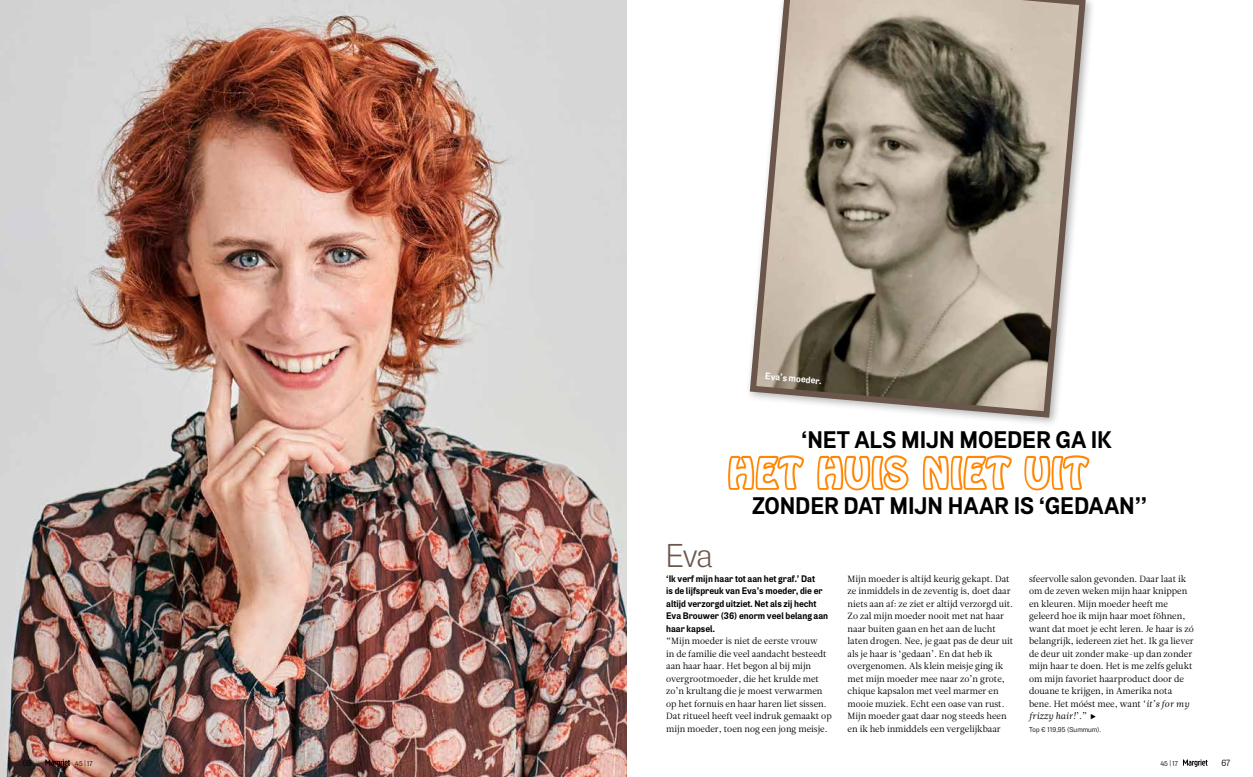
<style>
.page{position:relative;width:1253px;height:777px;background:#fff}
.page>*{position:absolute;margin:0;border:0;box-sizing:border-box;transform-origin:0 0}
.t1{font:36px "Hobo Std";letter-spacing:.055em;color:#fff}
.t2{font:300 33px "Air";color:#6b564c}
.t3{font:700 24px "Air";letter-spacing:-.005em;color:#000}
.t4{font:700 9.5px/12.5px "Air";color:#000}
.t5{font:700 9.5px "Air";color:#fff}
.t6{font:9px/12.5px "Leitura News Roman 1";color:#000}
.t7{font:9px "Leitura News Italic 1";color:#000}
.t8{font:9px "Air";color:#000}
.t9{font:7px "Air";letter-spacing:.005em;color:#000}
.s1{font-family:"Leitura News Italic 1"}
.s2{font-family:"Leitura News Roman 1"}
.s3{font-size:6.5px}
</style>
<div class="page">
<img style="left:0;top:0;width:626px;height:777px">
<svg style="left:749px;top:0;width:340px;height:421px;background:#a59c8e"></svg>
<svg style="left:728px;top:455px;width:76px;height:35px"></svg>
<svg style="left:817px;top:455px;width:92px;height:36px"></svg>
<svg style="left:922px;top:455px;width:90px;height:35px"></svg>
<svg style="left:1024px;top:455px;width:66px;height:36px"></svg>
<svg style="left:45px;top:759px;width:25px;height:8px"></svg>
<svg style="left:1183px;top:759px;width:25px;height:8px"></svg>
<p class="t5" style="left:766px;top:370px;width:58px;rotate:5deg">Eva’s moeder.</p>
<h2 class="t2" style="left:666px;top:536px;width:48px">Eva</h2>
<h3 class="t3" style="left:801px;top:425px;width:312px">‘NET ALS MIJN MOEDER GA IK</h3>
<h1 class="t1" style="left:728px;top:448px;width:360px">HET HUIS NIET UIT</h1>
<h3 class="t3" style="left:752px;top:490px;width:397px">ZONDER DAT MIJN HAAR IS ‘GEDAAN’’</h3>
<p class="t4" style="left:666px;top:572px;width:164px">‘Ik verf mijn haar tot aan het graf.’ Dat<br>is de lijfspreuk van Eva’s moeder, die er altijd verzorgd uitziet. Net als zij hecht Eva Brouwer (36) enorm veel belang aan haar kapsel.</p>
<p class="t6" style="left:666px;top:635px;width:167px">“Mijn moeder is niet de eerste vrouw<br>in de familie die veel aandacht besteedt aan haar haar. Het begon al bij mijn overgrootmoeder, die het krulde met zo’n krultang die je moest verwarmen op het fornuis en haar haren liet sissen.<br>Dat ritueel heeft veel indruk gemaakt op mijn moeder, toen nog een jong meisje.</p>
<p class="t6" style="left:848px;top:572px;width:167px">Mijn moeder is altijd keurig gekapt. Dat ze inmiddels in de zeventig is, doet daar niets aan af: ze ziet er altijd verzorgd uit.<br>Zo zal mijn moeder nooit met nat haar naar buiten gaan en het aan de lucht laten drogen. Nee, je gaat pas de deur uit als je haar is ‘gedaan’. En dat heb ik overgenomen. Als klein meisje ging ik met mijn moeder mee naar zo’n grote, chique kapsalon met veel marmer en mooie muziek. Echt een oase van rust.<br>Mijn moeder gaat daar nog steeds heen en ik heb inmiddels een vergelijkbaar</p>
<p class="t6" style="left:1029px;top:572px;width:166px">sfeervolle salon gevonden. Daar laat ik om de zeven weken mijn haar knippen en kleuren. Mijn moeder heeft me geleerd hoe ik mijn haar moet föhnen, want dat moet je echt leren. Je haar is zó belangrijk, iedereen ziet het. Ik ga liever de deur uit zonder make-up dan zonder mijn haar te doen. Het is me zelfs gelukt om mijn favoriet haarproduct door de douane te krijgen, in Amerika nota bene. Het móést mee, want ‘<span class="s1">it’s for my</span></p>
<p class="t7" style="left:1029px;top:710px;width:60px">frizzy hair!<span class="s2">’.”</span></p>
<p class="t9" style="left:1029px;top:725px;width:74px">Top € 119,95 (Summum).</p>
<p class="t8" style="left:23px;top:757px;width:11px">66</p>
<p class="t9" style="left:75px;top:759px;width:19px">45 <span class="s3">|</span>17</p>
<p class="t9" style="left:1160px;top:759px;width:19px">45 <span class="s3">|</span>17</p>
<p class="t8" style="left:1222px;top:757px;width:10px">67</p>
</div>
